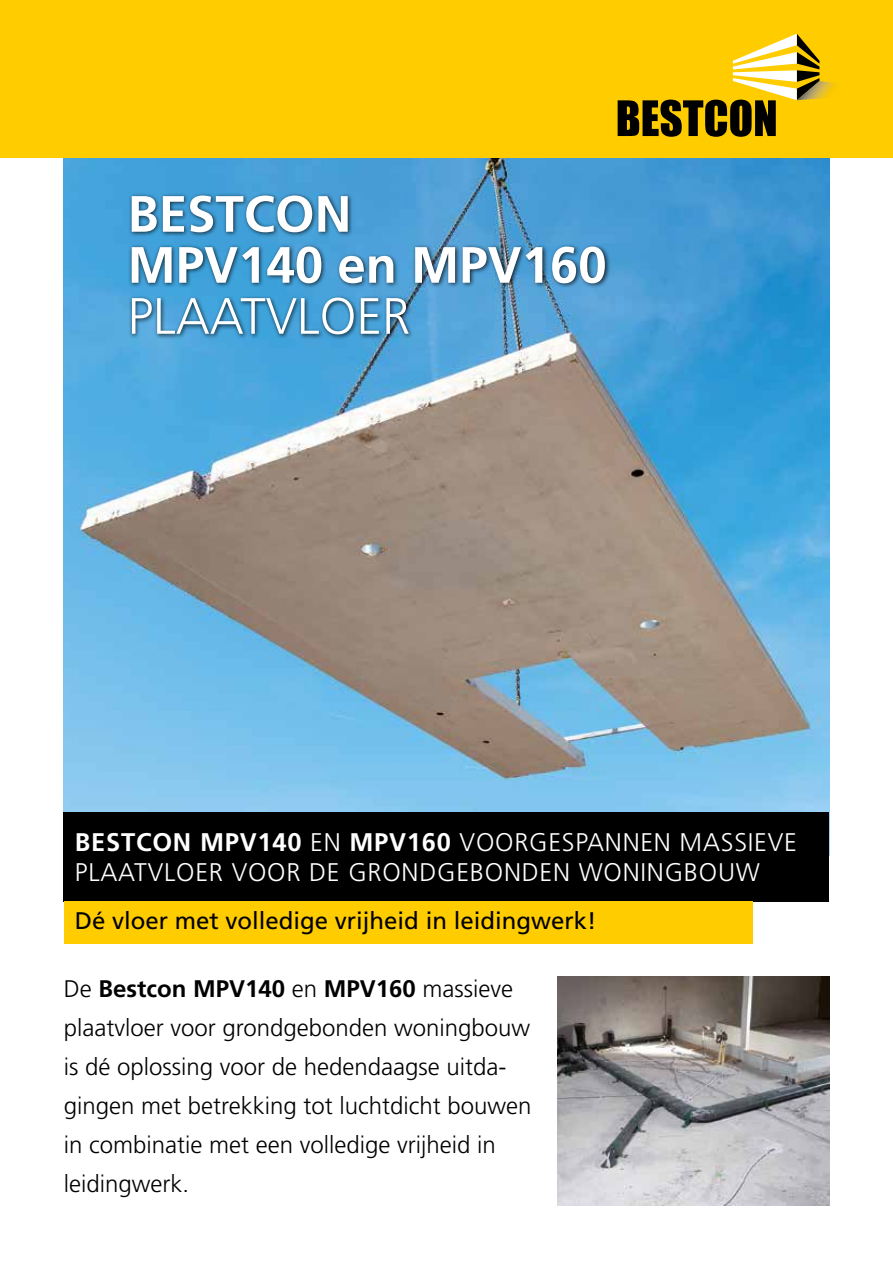
<style>
.page{position:relative;width:893px;height:1263px;background:#fff}
.page>*{position:absolute;margin:0;border:0;box-sizing:border-box;transform-origin:0 0}
.t1{font:700 51px/51px "Frutiger LT Std";color:#fff}
.t2{font:300 51px "Frutiger LT Std";color:#fff}
.t3{font:300 25.5px/30px "Frutiger LT Std";letter-spacing:.03em;color:#fff}
.t4{font:300 24px/39px "Frutiger LT Std";color:#000}
.t5{font:24px "Frutiger LT Std";color:#000}
.s1{font-weight:700}
</style>
<div class="page">
<img style="left:64px;top:157px;width:765px;height:655px">
<div style="left:1px;top:0;width:892px;height:157px;background:#fc0"></div>
<div style="left:64px;top:812px;width:765px;height:89px;background:#000"></div>
<div style="left:64px;top:901px;width:689px;height:43px;background:#fc0"></div>
<svg style="left:618px;top:34px;width:217px;height:103px"></svg>
<div style="left:128px;top:193px;width:483px;height:147px;background:#000;opacity:.75"></div>
<img style="left:557px;top:977px;width:272px;height:228px">
<h1 class="t1" style="left:128px;top:189px;width:481px">BESTCON<br>MPV140 en MPV160</h1>
<h1 class="t2" style="left:128px;top:287px;width:284px">PLAATVLOER</h1>
<p class="t3" style="left:75px;top:828px;width:723px"><span class="s1">BESTCON MPV140</span> EN <span class="s1">MPV160</span> VOORGESPANNEN MASSIEVE<br>PLAATVLOER VOOR DE GRONDGEBONDEN WONINGBOUW</p>
<p class="t5" style="left:75px;top:906px;width:523px">Dé vloer met volledige vrijheid in leidingwerk!</p>
<p class="t4" style="left:64px;top:970px;width:469px">De <span class="s1">Bestcon MPV140</span> en <span class="s1">MPV160</span> massieve plaatvloer voor grondgebonden woningbouw is dé oplossing voor de hedendaagse uitda&shy;gingen met betrekking tot luchtdicht bouwen in combinatie met een volledige vrijheid in leidingwerk.</p>
</div>
